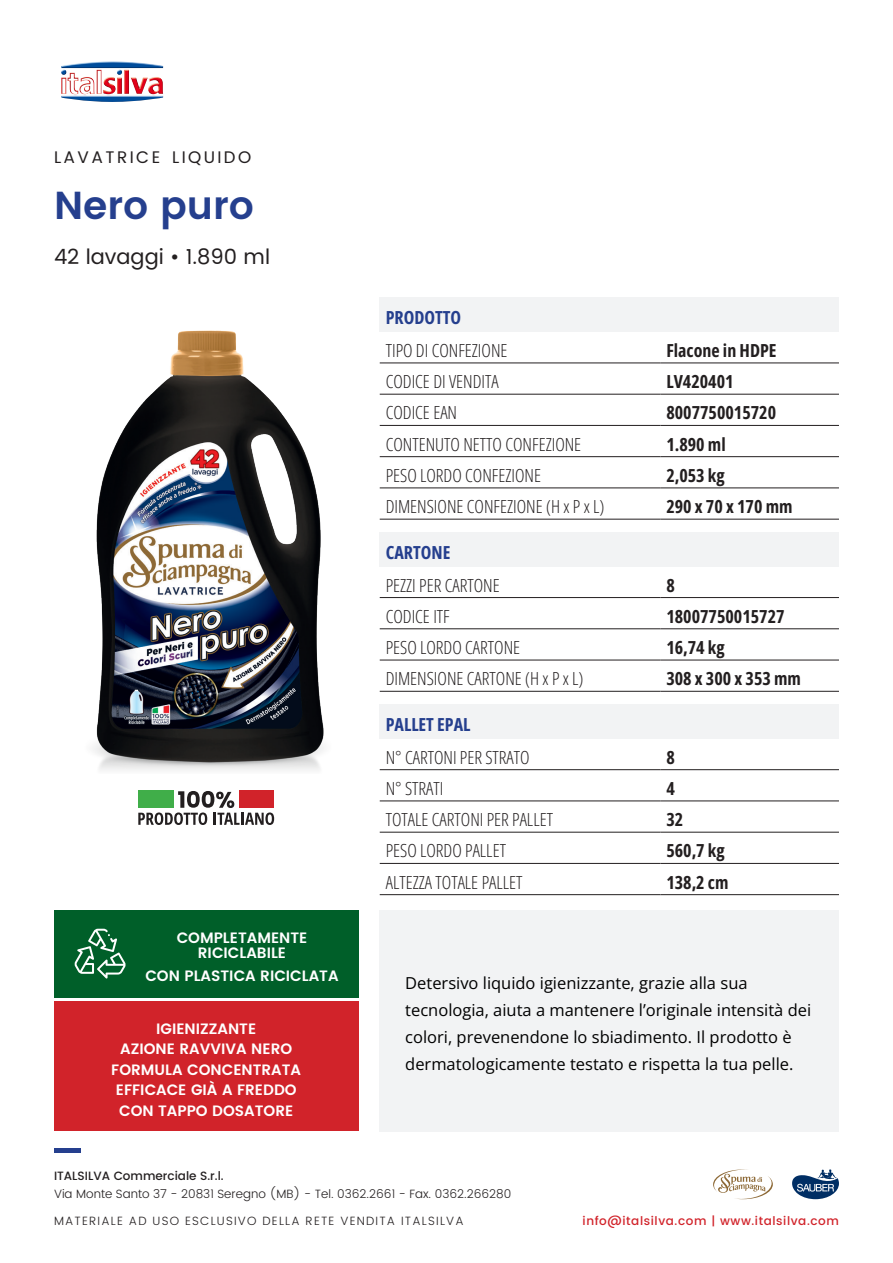
<style>
.page{position:relative;width:893px;height:1263px;background:#fff}
.page>*{position:absolute;margin:0;border:0;box-sizing:border-box;transform-origin:0 0}
.t1{font:600 39px "Poppins";color:#253f8e}
.t2{font:21px "Poppins";color:#231f20}
.t3{font:18px "Open Sans";color:#231f20}
.t4{font:18px "Open Sans";color:#253f8e}
.t5{font:16.8px "Poppins";letter-spacing:.145em;color:#231f20}
.t6{font:16.5px/27px "Open Sans";color:#000}
.t7{font:600 15px/15px "Poppins";color:#fff;text-align:center}
.t8{font:300 12px "Poppins";color:#231f20}
.t9{font:300 12px "Poppins";letter-spacing:.1em;color:#231f20}
.t10{font:500 12px "Poppins";letter-spacing:.05em;color:#d1232a}
.t11{font:500 12px "Poppins";color:#231f20}
</style>
<div class="page">
<hr style="left:54px;top:1148px;width:26px;height:4px;background:#253f8e">
<img style="left:61px;top:61px;width:102px;height:41px">
<svg style="left:792px;top:1169px;width:47px;height:30px"></svg>
<svg style="left:713px;top:1169px;width:60px;height:31px"></svg>
<div style="left:54px;top:1001px;width:304px;height:130px;background:#d1232a"></div>
<div style="left:380px;top:910px;width:459px;height:221px;background:#f2f3f4"></div>
<div style="left:380px;top:298px;width:459px;height:34px;background:#f2f3f4"></div>
<hr style="left:380px;top:363px;width:280px;height:1px;background:#231f20">
<hr style="left:660px;top:363px;width:179px;height:1px;background:#231f20">
<hr style="left:380px;top:394px;width:280px;height:1px;background:#231f20">
<hr style="left:660px;top:394px;width:179px;height:1px;background:#231f20">
<hr style="left:380px;top:425px;width:280px;height:1px;background:#231f20">
<hr style="left:660px;top:425px;width:179px;height:1px;background:#231f20">
<hr style="left:380px;top:456px;width:280px;height:1px;background:#231f20">
<hr style="left:660px;top:456px;width:179px;height:1px;background:#231f20">
<hr style="left:380px;top:488px;width:280px;height:1px;background:#231f20">
<hr style="left:660px;top:488px;width:179px;height:1px;background:#231f20">
<hr style="left:380px;top:519px;width:280px;height:1px;background:#231f20">
<hr style="left:660px;top:519px;width:179px;height:1px;background:#231f20">
<div style="left:380px;top:532px;width:459px;height:34px;background:#f2f3f4"></div>
<hr style="left:380px;top:597px;width:280px;height:1px;background:#231f20">
<hr style="left:660px;top:597px;width:179px;height:1px;background:#231f20">
<hr style="left:380px;top:628px;width:280px;height:1px;background:#231f20">
<hr style="left:660px;top:628px;width:179px;height:1px;background:#231f20">
<hr style="left:380px;top:660px;width:280px;height:1px;background:#231f20">
<hr style="left:660px;top:660px;width:179px;height:1px;background:#231f20">
<hr style="left:380px;top:691px;width:280px;height:1px;background:#231f20">
<hr style="left:660px;top:691px;width:179px;height:1px;background:#231f20">
<div style="left:380px;top:704px;width:459px;height:34px;background:#f2f3f4"></div>
<hr style="left:380px;top:769px;width:280px;height:1px;background:#231f20">
<hr style="left:660px;top:769px;width:179px;height:1px;background:#231f20">
<hr style="left:380px;top:801px;width:280px;height:1px;background:#231f20">
<hr style="left:660px;top:801px;width:179px;height:1px;background:#231f20">
<hr style="left:380px;top:832px;width:280px;height:1px;background:#231f20">
<hr style="left:660px;top:832px;width:179px;height:1px;background:#231f20">
<hr style="left:380px;top:863px;width:280px;height:1px;background:#231f20">
<hr style="left:660px;top:863px;width:179px;height:1px;background:#231f20">
<hr style="left:380px;top:894px;width:280px;height:1px;background:#231f20">
<hr style="left:660px;top:894px;width:179px;height:1px;background:#231f20">
<img style="left:93px;top:330px;width:231px;height:440px">
<div style="left:54px;top:910px;width:304px;height:87px;background:#005f29"></div>
<svg style="left:74px;top:929px;width:52px;height:49px"></svg>
<svg style="left:138px;top:791px;width:136px;height:34px"></svg>
<p class="t5" style="left:54px;top:145px;width:199px">LAVATRICE LIQUIDO</p>
<p class="t1" style="left:54px;top:176px;width:201px">Nero puro</p>
<p class="t2" style="left:54px;top:241px;width:218px">42 lavaggi • 1.890 ml</p>
<p class="t7" style="left:177px;top:930px;width:132px">COMPLETAMENTE<br>RICICLABILE</p>
<p class="t7" style="left:145px;top:969px;width:195px">CON PLASTICA RICICLATA</p>
<p class="t7" style="left:156px;top:1021px;width:102px">IGIENIZZANTE</p>
<p class="t7" style="left:120px;top:1042px;width:173px">AZIONE RAVVIVA NERO</p>
<p class="t7" style="left:111px;top:1062px;width:191px">FORMULA CONCENTRATA</p>
<p class="t7" style="left:116px;top:1083px;width:182px">EFFICACE GIÀ A FREDDO</p>
<p class="t7" style="left:119px;top:1103px;width:176px">CON TAPPO DOSATORE</p>
<p class="t4" style="left:386px;top:305px;width:77px">PRODOTTO</p>
<p class="t3" style="left:386px;top:338px;width:123px">TIPO DI CONFEZIONE</p>
<p class="t3" style="left:666px;top:338px;width:112px">Flacone in HDPE</p>
<p class="t3" style="left:386px;top:369px;width:114px">CODICE DI VENDITA</p>
<p class="t3" style="left:666px;top:369px;width:69px">LV420401</p>
<p class="t3" style="left:386px;top:401px;width:73px">CODICE EAN</p>
<p class="t3" style="left:666px;top:401px;width:111px">8007750015720</p>
<p class="t3" style="left:386px;top:432px;width:197px">CONTENUTO NETTO CONFEZIONE</p>
<p class="t3" style="left:666px;top:432px;width:61px">1.890 ml</p>
<p class="t3" style="left:386px;top:463px;width:157px">PESO LORDO CONFEZIONE</p>
<p class="t3" style="left:666px;top:463px;width:60px">2,053 kg</p>
<p class="t3" style="left:386px;top:494px;width:220px">DIMENSIONE CONFEZIONE (H x P x L)</p>
<p class="t3" style="left:666px;top:494px;width:128px">290 x 70 x 170 mm</p>
<p class="t4" style="left:386px;top:540px;width:66px">CARTONE</p>
<p class="t3" style="left:386px;top:573px;width:115px">PEZZI PER CARTONE</p>
<p class="t3" style="left:666px;top:573px;width:10px">8</p>
<p class="t3" style="left:386px;top:604px;width:66px">CODICE ITF</p>
<p class="t3" style="left:666px;top:604px;width:120px">18007750015727</p>
<p class="t3" style="left:386px;top:635px;width:136px">PESO LORDO CARTONE</p>
<p class="t3" style="left:666px;top:635px;width:60px">16,74 kg</p>
<p class="t3" style="left:386px;top:666px;width:199px">DIMENSIONE CARTONE (H x P x L)</p>
<p class="t3" style="left:666px;top:666px;width:136px">308 x 300 x 353 mm</p>
<p class="t4" style="left:386px;top:712px;width:86px">PALLET EPAL</p>
<p class="t3" style="left:386px;top:745px;width:145px">N° CARTONI PER STRATO</p>
<p class="t3" style="left:666px;top:745px;width:10px">8</p>
<p class="t3" style="left:386px;top:776px;width:59px">N° STRATI</p>
<p class="t3" style="left:666px;top:776px;width:10px">4</p>
<p class="t3" style="left:386px;top:807px;width:169px">TOTALE CARTONI PER PALLET</p>
<p class="t3" style="left:666px;top:807px;width:18px">32</p>
<p class="t3" style="left:386px;top:838px;width:122px">PESO LORDO PALLET</p>
<p class="t3" style="left:666px;top:838px;width:60px">560,7 kg</p>
<p class="t3" style="left:386px;top:870px;width:138px">ALTEZZA TOTALE PALLET</p>
<p class="t3" style="left:666px;top:870px;width:64px">138,2 cm</p>
<p class="t6" style="left:405px;top:969px;width:407px">Detersivo liquido igienizzante, grazie alla sua tecnologia, aiuta a mantenere l’originale intensità dei colori, prevenendone lo sbiadimento. Il prodotto è dermatologicamente testato e rispetta la tua pelle.</p>
<p class="t11" style="left:54px;top:1167px;width:171px">ITALSILVA Commerciale S.r.l.</p>
<p class="t8" style="left:54px;top:1185px;width:459px">Via Monte Santo 37 - 20831 Seregno (MB) - Tel. 0362.2661 - Fax. 0362.266280</p>
<p class="t9" style="left:54px;top:1212px;width:411px">MATERIALE AD USO ESCLUSIVO DELLA RETE VENDITA ITALSILVA</p>
<p class="t10" style="left:583px;top:1212px;width:258px">info@italsilva.com | www.italsilva.com</p>
</div>
